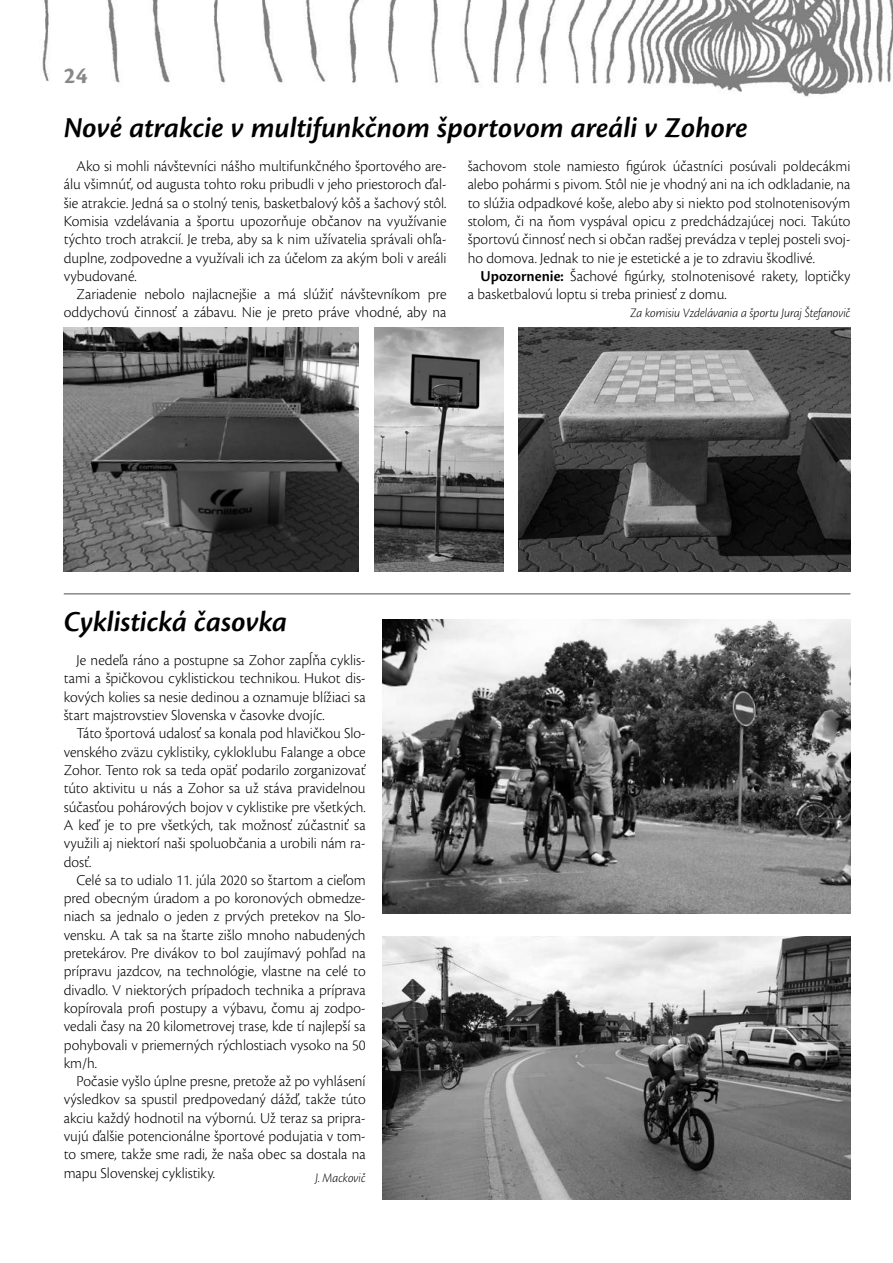
<style>
.page{position:relative;width:893px;height:1263px;background:#fff}
.page>*{position:absolute;margin:0;border:0;box-sizing:border-box;transform-origin:0 0}
.t1{font:italic 600 30px "Cronos Pro";color:#000}
.t2{font:700 24px "Cronos Pro";color:#87888a}
.t3{font:300 15.75px/18.3px "Cronos Pro";color:#000;text-align:justify}
.t4{font:italic 300 13.5px "Cronos Pro";letter-spacing:-.005em;color:#000;scale:.93 1}
.s1{font-weight:600}
</style>
<div class="page">
<img style="left:42px;top:0;width:851px;height:97px">
<hr style="left:64px;top:593px;width:786px;height:1px;background:#87888a">
<img style="left:64px;top:327px;width:295px;height:245px">
<img style="left:374px;top:327px;width:130px;height:245px">
<img style="left:518px;top:327px;width:332px;height:245px">
<img style="left:383px;top:619px;width:467px;height:295px">
<img style="left:383px;top:936px;width:467px;height:263px">
<h2 class="t2" style="left:64px;top:61px;width:25px">24</h2>
<h1 class="t1" style="left:64px;top:110px;width:686px">Nové atrakcie v multifunkčnom športovom areáli v Zohore</h1>
<p class="t3" style="left:64px;top:157px;width:384px;text-indent:13px">Ako si mohli návštevníci nášho multifunkčného športového are&shy;álu všimnúť, od augusta tohto roku pribudli v jeho priestoroch ďal&shy;šie atrakcie. Jedná sa o stolný tenis, basketbalový kôš a šachový stôl.<br>Komisia vzdelávania a športu upozorňuje občanov na využívanie týchto troch atrakcií. Je treba, aby sa k nim užívatelia správali ohľa&shy;duplne, zodpovedne a využívali ich za účelom za akým boli v areáli vybudované.</p>
<p class="t3" style="left:64px;top:285px;width:384px;text-align:right">Zariadenie nebolo najlacnejšie a má slúžiť návštevníkom pre oddychovú činnosť a zábavu. Nie je preto práve vhodné, aby na</p>
<p class="t3" style="left:468px;top:157px;width:384px">šachovom stole namiesto figúrok účastníci posúvali poldecákmi alebo pohármi s pivom. Stôl nie je vhodný ani na ich odkladanie, na to slúžia odpadkové koše, alebo aby si niekto pod stolnotenisovým stolom, či na ňom vyspával opicu z predchádzajúcej noci. Takúto športovú činnosť nech si občan radšej prevádza v teplej posteli svoj&shy;ho domova. Jednak to nie je estetické a je to zdraviu škodlivé.</p>
<p class="t3" style="left:468px;top:267px;width:384px;text-indent:13px"><span class="s1">Upozornenie:</span> Šachové figúrky, stolnotenisové rakety, loptičky a basketbalovú loptu si treba priniesť z domu.</p>
<p class="t4" style="left:630px;top:306px;width:238px">Za komisiu Vzdelávania a športu Juraj Štefanovič</p>
<h1 class="t1" style="left:64px;top:604px;width:225px">Cyklistická časovka</h1>
<p class="t3" style="left:64px;top:651px;width:303px;text-indent:13px">Je nedeľa ráno a postupne sa Zohor zapĺňa cyklis&shy;tami a špičkovou cyklistickou technikou. Hukot dis&shy;kových kolies sa nesie dedinou a oznamuje blížiaci sa štart majstrovstiev Slovenska v časovke dvojíc.</p>
<p class="t3" style="left:64px;top:724px;width:303px;text-indent:13px">Táto športová udalosť sa konala pod hlavičkou Slo&shy;venského zväzu cyklistiky, cykloklubu Falange a obce Zohor. Tento rok sa teda opäť podarilo zorganizovať túto aktivitu u nás a Zohor sa už stáva pravidelnou súčasťou pohárových bojov v cyklistike pre všetkých.<br>A keď je to pre všetkých, tak možnosť zúčastniť sa využili aj niektorí naši spoluobčania a urobili nám ra&shy;dosť.</p>
<p class="t3" style="left:64px;top:871px;width:303px;text-indent:13px">Celé sa to udialo 11. júla 2020 so štartom a cieľom pred obecným úradom a po koronových obmedze&shy;niach sa jednalo o jeden z prvých pretekov na Slo&shy;vensku. A tak sa na štarte zišlo mnoho nabudených pretekárov. Pre divákov to bol zaujímavý pohľad na prípravu jazdcov, na technológie, vlastne na celé to divadlo. V niektorých prípadoch technika a príprava kopírovala profi postupy a výbavu, čomu aj zodpo&shy;vedali časy na 20 kilometrovej trase, kde tí najlepší sa pohybovali v priemerných rýchlostiach vysoko na 50 km/h.</p>
<p class="t3" style="left:64px;top:1072px;width:303px;text-indent:13px">Počasie vyšlo úplne presne, pretože až po vyhlásení výsledkov sa spustil predpovedaný dážď, takže túto akciu každý hodnotil na výbornú. Už teraz sa pripra&shy;vujú ďalšie potencionálne športové podujatia v tom&shy;to smere, takže sme radi, že naša obec sa dostala na mapu Slovenskej cyklistiky.</p>
<p class="t4" style="left:316px;top:1170px;width:55px">J. Mackovič</p>
</div>
